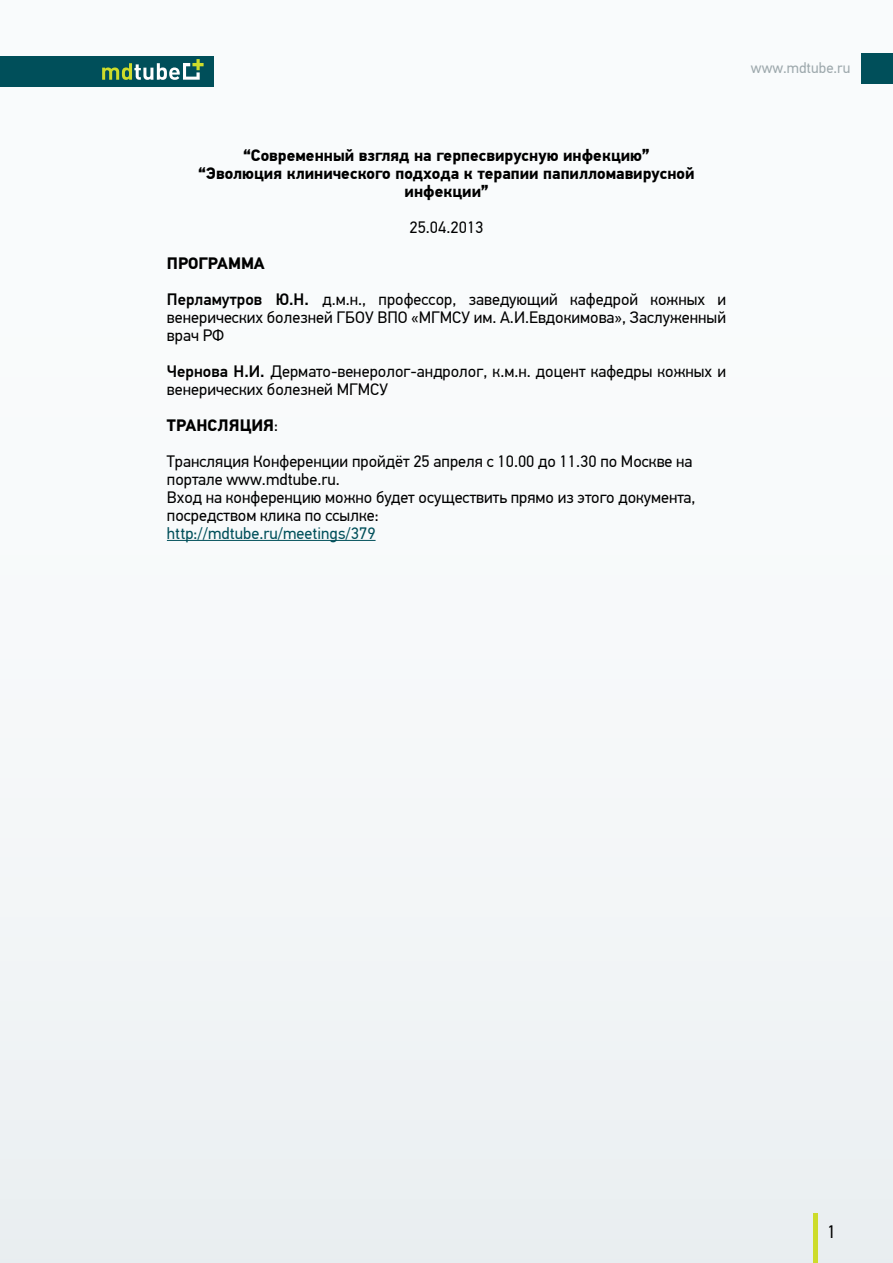
<style>
.page{position:relative;width:893px;height:1263px;background:#f7f9fa}
.page>*{position:absolute;margin:0;border:0;box-sizing:border-box;transform-origin:0 0}
.t1{font:18px "PF Din Text Pro";color:#000}
.t2{font:16.5px/18px "PF Din Text Pro";color:#000}
.t3{font:700 16.5px/18px "PF Din Text Pro";color:#000;text-align:center}
.t4{font:16.5px "PF Din Text Pro";color:#004f5a}
.t5{font:15px "PF Din Text Pro";color:#9ea9ad}
.s1{font-weight:700}
.s2{font-weight:500}
</style>
<div class="page">
<div style="left:0;top:57px;width:214px;height:30px;background:#004f5a"></div>
<svg style="left:102px;top:59px;width:102px;height:21px"></svg>
<hr style="left:813px;top:1213px;width:4px;height:50px;background:#cddc2b">
<div style="left:862px;top:53px;width:31px;height:31px;background:#004f5a"></div>
<hr style="left:167px;top:540px;width:209px;height:1px;background:#004f5a">
<p class="t5" style="left:751px;top:59px;width:101px">www.mdtube.ru</p>
<p class="t3" style="left:198px;top:147px;width:497px">“Современный взгляд на герпесвирусную инфекцию”<br>“Эволюция клинического подхода к терапии папилломавирусной инфекции”</p>
<p class="t2" style="left:409px;top:219px;width:76px">25.04.2013</p>
<p class="t2" style="left:167px;top:246px;width:561px;line-height:36px"><span class="s1">ПРОГРАММА<br></span><span class="s2">Перламутров Ю.Н.</span> д.м.н., профессор, заведующий кафедрой кожных и</p>
<p class="t2" style="left:167px;top:309px;width:561px">венерических болезней ГБОУ ВПО «МГМСУ им. А.И.Евдокимова», Заслуженный врач РФ</p>
<p class="t2" style="left:167px;top:363px;width:561px"><span class="s2">Чернова Н.И.</span> Дермато-венеролог-андролог, к.м.н. доцент кафедры кожных и венерических болезней МГМСУ</p>
<p class="t2" style="left:167px;top:408px;width:527px;line-height:36px"><span class="s1">ТРАНСЛЯЦИЯ</span>:<br>Трансляция Конференции пройдёт 25 апреля с 10.00 до 11.30 по Москве на</p>
<p class="t2" style="left:167px;top:471px;width:530px">портале www.mdtube.ru.<br>Вход на конференцию можно будет осуществить прямо из этого документа, посредством клика по ссылке:</p>
<p class="t4" style="left:167px;top:524px;width:210px">http://mdtube.ru/meetings/379</p>
<p class="t1" style="left:827px;top:1221px;width:10px">1</p>
</div>
